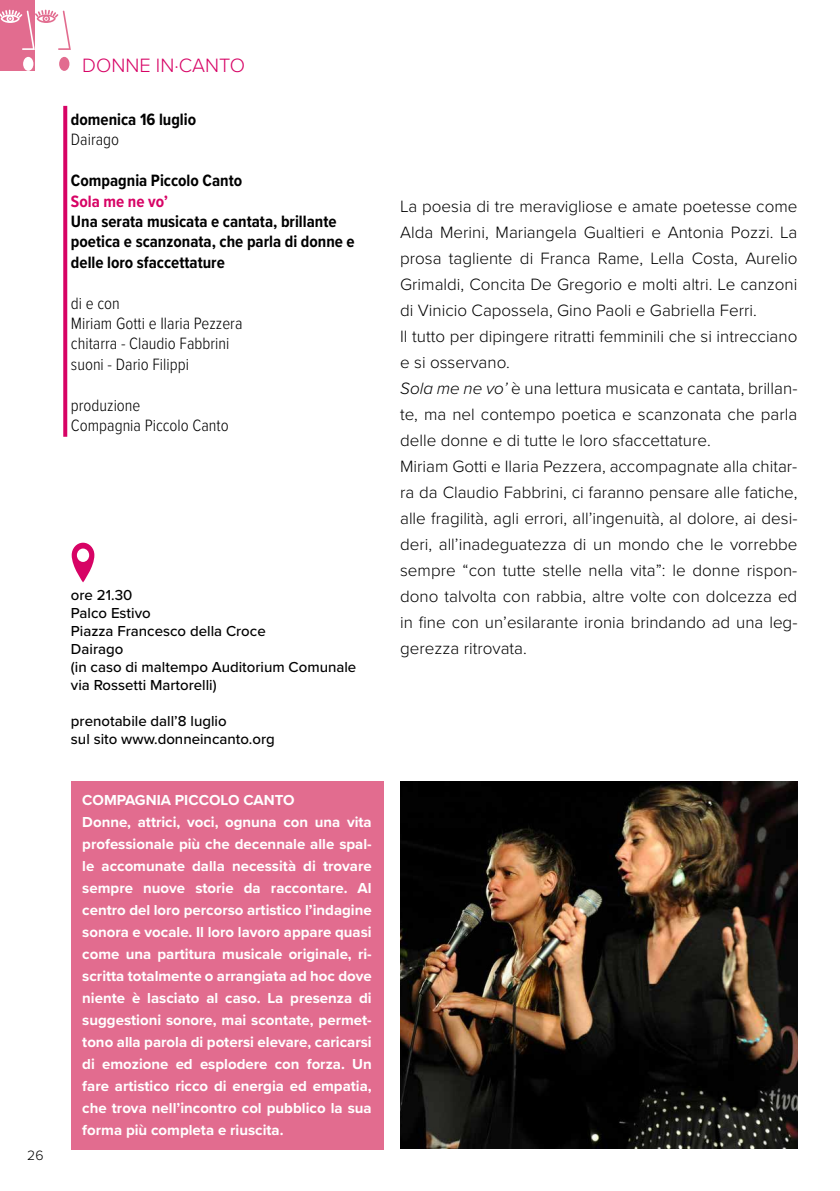
<style>
.page{position:relative;width:840px;height:1191px;background:#fff}
.page>*{position:absolute;margin:0;border:0;box-sizing:border-box;transform-origin:0 0}
.t1{font:300 20px "Proxima Nova";color:#d70365}
.t2{font:300 17px/26px "Proxima Nova";color:#000}
.t3{font:700 17px/20.4px "Proxima Nova Cond";color:#000}
.t4{font:300 17px/20.4px "Proxima Nova Cond";color:#000}
.t5{font:700 17px "Proxima Nova Cond";color:#d70365}
.t6{font:700 15px/22px "Proxima Nova";color:#fff}
.t7{font:500 15px/18px "Proxima Nova";color:#000}
.t8{font:300 14px "Proxima Nova";color:#000}
.s1{font-style:italic}
</style>
<div class="page">
<div style="left:59px;top:57px;width:10px;height:14px;background:#e26c8f;border-radius:50%"></div>
<div style="left:0;top:0;width:35px;height:71px;background:#e26c8f"></div>
<svg style="left:0;top:10px;width:71px;height:40px"></svg>
<div style="left:23px;top:57px;width:10px;height:14px;background:#fff;border-radius:50%"></div>
<svg style="left:63px;top:106px;width:4px;height:331px"></svg>
<svg style="left:72px;top:542px;width:22px;height:40px"></svg>
<div style="left:71px;top:781px;width:312px;height:368px;background:#e26c8f"></div>
<img style="left:400px;top:782px;width:397px;height:366px">
<p class="t1" style="left:82px;top:51px;width:164px">DONNE IN·CANTO</p>
<p class="t3" style="left:71px;top:109px;width:127px">domenica 16 luglio</p>
<p class="t4" style="left:71px;top:129px;width:50px">Dairago</p>
<p class="t3" style="left:71px;top:170px;width:173px">Compagnia Piccolo Canto</p>
<p class="t5" style="left:71px;top:188px;width:99px">Sola me ne vo’</p>
<p class="t3" style="left:71px;top:211px;width:285px">Una serata musicata e cantata, brillante poetica e scanzonata, che parla di donne e delle loro sfaccettature</p>
<p class="t4" style="left:71px;top:292px;width:173px">di e con<br>Miriam Gotti e Ilaria Pezzera chitarra - Claudio Fabbrini suoni - Dario Filippi</p>
<p class="t4" style="left:71px;top:394px;width:159px">produzione<br>Compagnia Piccolo Canto</p>
<p class="t8" style="left:27px;top:1144px;width:18px">26</p>
<p class="t7" style="left:71px;top:585px;width:287px">ore 21.30<br>Palco Estivo<br>Piazza Francesco della Croce<br>Dairago<br>(in caso di maltempo Auditorium Comunale via Rossetti Martorelli)</p>
<p class="t7" style="left:71px;top:711px;width:205px">prenotabile dall’8 luglio<br>sul sito www.donneincanto.org</p>
<p class="t6" style="left:82px;top:788px;width:291px">COMPAGNIA PICCOLO CANTO<br>Donne, attrici, voci, ognuna con una vita professionale più che decennale alle spal&shy;le accomunate dalla necessità di trovare sempre nuove storie da raccontare. Al centro del loro percorso artistico l’indagine sonora e vocale. Il loro lavoro appare quasi come una partitura musicale originale, ri&shy;scritta totalmente o arrangiata ad hoc dove niente è lasciato al caso. La presenza di suggestioni sonore, mai scontate, permet&shy;tono alla parola di potersi elevare, caricarsi di emozione ed esplodere con forza. Un fare artistico ricco di energia ed empatia, che trova nell’incontro col pubblico la sua forma più completa e riuscita.</p>
<p class="t2" style="left:400px;top:192px;width:398px">La poesia di tre meravigliose e amate poetesse come Alda Merini, Mariangela Gualtieri e Antonia Pozzi. La prosa tagliente di Franca Rame, Lella Costa, Aurelio Grimaldi, Concita De Gregorio e molti altri. Le canzoni di Vinicio Capossela, Gino Paoli e Gabriella Ferri.<br>Il tutto per dipingere ritratti femminili che si intrecciano e si osservano.<br><span class="s1">Sola me ne vo’</span> è una lettura musicata e cantata, brillan&shy;te, ma nel contempo poetica e scanzonata che parla delle donne e di tutte le loro sfaccettature.<br>Miriam Gotti e Ilaria Pezzera, accompagnate alla chitar&shy;ra da Claudio Fabbrini, ci faranno pensare alle fatiche, alle fragilità, agli errori, all’ingenuità, al dolore, ai desi&shy;deri, all’inadeguatezza di un mondo che le vorrebbe sempre “con tutte stelle nella vita”: le donne rispon&shy;dono talvolta con rabbia, altre volte con dolcezza ed in fine con un’esilarante ironia brindando ad una leg&shy;gerezza ritrovata.</p>
</div>
